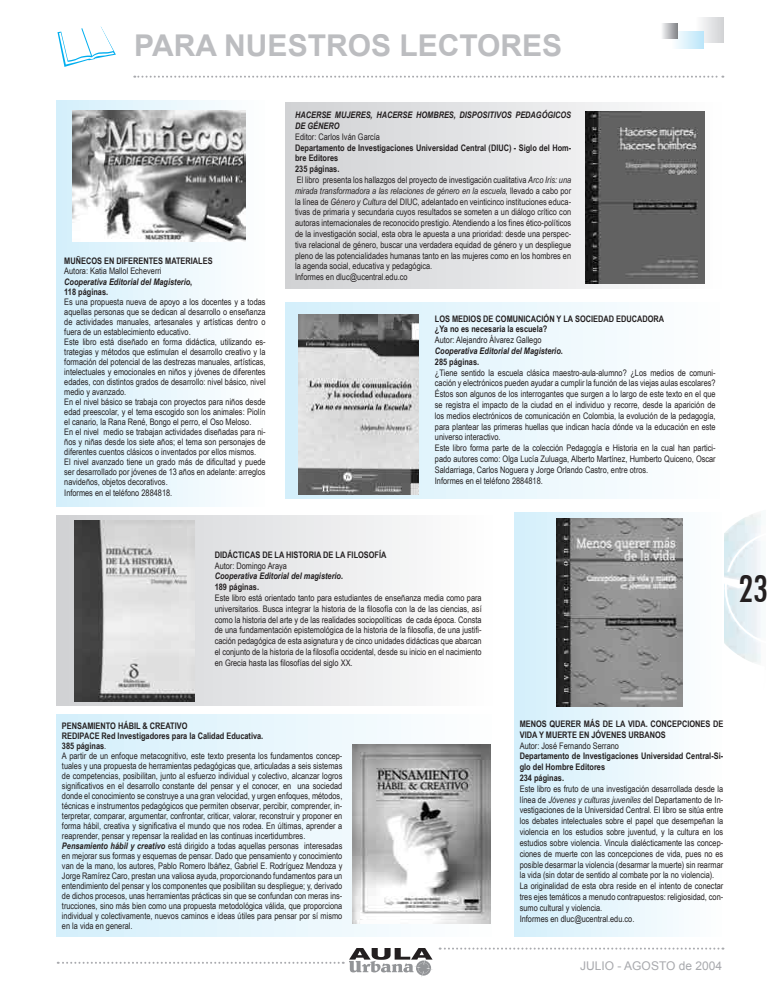
<style>
.page{position:relative;width:780px;height:993px;background:#fff}
.page>*{position:absolute;margin:0;border:0;box-sizing:border-box;transform-origin:0 0}
.t1{font:36px "Fujiyama Plain";color:#231f20}
.t2{font:700 30px "Arial";color:#bcbdc0}
.t3{font:12px "Arial";color:#a8a9ad}
.t4{font:9px/10.8px "Arial Narrow";color:#231f20}
.t5{font:700 9px/10.8px "Arial Narrow";color:#231f20}
.t6{font:italic 700 9px/10.8px "Arial Narrow";color:#231f20}
.s1{font-weight:400;font-style:normal}
.s2{font-style:normal}
.s3{font-weight:700}
.s4{font-style:italic}
.s5{font-weight:700;font-style:italic}
</style>
<div class="page">
<img style="left:724px;top:514px;width:37px;height:149px">
<svg style="left:58px;top:948px;width:375px;height:29px"></svg>
<svg style="left:439px;top:947px;width:284px;height:2px"></svg>
<svg style="left:701px;top:17px;width:22px;height:25px"></svg>
<svg style="left:671px;top:31px;width:32px;height:17px"></svg>
<svg style="left:662px;top:24px;width:15px;height:14px"></svg>
<div style="left:57px;top:100px;width:209px;height:406px;background:linear-gradient(to right,#d4effb,#fdfdfd)"></div>
<div style="left:57px;top:714px;width:437px;height:221px;background:linear-gradient(to right,#d3effb,#fefefe)"></div>
<div style="left:285px;top:102px;width:438px;height:186px;background:linear-gradient(to right,#d0d1d4,#fdfefe)"></div>
<svg style="left:285px;top:302px;width:344px;height:196px"></svg>
<svg style="left:56px;top:515px;width:353px;height:190px"></svg>
<div style="left:514px;top:512px;width:209px;height:423px;background:linear-gradient(to right,#d3effb,#fcfcfc)"></div>
<img style="left:75px;top:520px;width:119px;height:181px">
<img style="left:585px;top:111px;width:119px;height:172px">
<img style="left:299px;top:315px;width:120px;height:179px">
<img style="left:556px;top:518px;width:126px;height:188px">
<img style="left:73px;top:111px;width:172px;height:130px">
<img style="left:352px;top:744px;width:138px;height:179px">
<svg style="left:57px;top:26px;width:59px;height:41px"></svg>
<svg style="left:134px;top:76px;width:589px;height:2px"></svg>
<h2 class="t2" style="left:134px;top:26px;width:429px">PARA NUESTROS LECTORES</h2>
<p class="t5" style="left:64px;top:255px;width:150px">MUÑECOS EN DIFERENTES MATERIALES</p>
<p class="t6" style="left:64px;top:265px;width:129px;line-height:10.5px"><span class="s1">Autora: Katia Mallol Echeverri<br></span>Cooperativa Editorial del Magisterio<span class="s2">,<br>118 páginas.</span></p>
<p class="t4" style="left:64px;top:297px;width:203px;line-height:10px">Es una propuesta nueva de apoyo a los docentes y a todas aquellas personas que se dedican al desarrollo o enseñanza de actividades manuales, artesanales y artísticas dentro o fuera de un establecimiento educativo.<br>Este libro está diseñado en forma didáctica, utilizando es&shy;trategias y métodos que estimulan el desarrollo creativo y la formación del potencial de las destrezas manuales, artísticas, intelectuales y emocionales en niños y jóvenes de diferentes edades, con distintos grados de desarrollo: nivel básico, nivel medio y avanzado.<br>En el nivel básico se trabaja con proyectos para niños desde edad preescolar, y el tema escogido son los animales: Piolín el canario, la Rana René, Bongo el perro, el Oso Meloso.<br>En el nivel medio se trabajan actividades diseñadas para ni&shy;ños y niñas desde los siete años; el tema son personajes de diferentes cuentos clásicos o inventados por ellos mismos.<br>El nivel avanzado tiene un grado más de dificultad y puede ser desarrollado por jóvenes de 13 años en adelante: arreglos navideños, objetos decorativos.<br>Informes en el teléfono 2884818.</p>
<p class="t6" style="left:295px;top:109px;width:277px">HACERSE MUJERES, HACERSE HOMBRES, DISPOSITIVOS PEDAGÓGICOS<br>DE GÉNERO</p>
<p class="t4" style="left:295px;top:131px;width:86px">Editor: Carlos Iván García</p>
<p class="t4" style="left:295px;top:142px;width:277px"><span class="s3">Departamento de Investigaciones Universidad Central (DIUC) - Siglo del Hom&shy;bre Editores<br>235 páginas.<br></span>El libro presenta los hallazgos del proyecto de investigación cualitativa <span class="s4">Arco Iris: una mirada transformadora a las relaciones de género en la escuela,</span> llevado a cabo por la línea de <span class="s4">Género y Cultura</span> del DIUC<span class="s4">,</span> adelantado en veinticinco instituciones educa&shy;tivas de primaria y secundaria cuyos resultados se someten a un diálogo crítico con autoras internacionales de reconocido prestigio. Atendiendo a los fines ético-políticos de la investigación social, esta obra le apuesta a una prioridad: desde una perspec&shy;tiva relacional de género, buscar una verdadera equidad de género y un despliegue pleno de las potencialidades humanas tanto en las mujeres como en los hombres en la agenda social, educativa y pedagógica.<br>Informes en dluc@ucentral.edu.co</p>
<p class="t5" style="left:435px;top:312px;width:231px">LOS MEDIOS DE COMUNICACIÓN Y LA SOCIEDAD EDUCADORA ¿Ya no es necesaria la escuela?</p>
<p class="t6" style="left:435px;top:334px;width:129px"><span class="s1">Autor: Alejandro Álvarez Gallego<br></span>Cooperativa Editorial del Magisterio<span class="s2">.<br>285 páginas.</span></p>
<p class="t4" style="left:435px;top:366px;width:282px">¿Tiene sentido la escuela clásica maestro-aula-alumno? ¿Los medios de comuni&shy;cación y electrónicos pueden ayudar a cumplir la función de las viejas aulas escolares?<br>Éstos son algunos de los interrogantes que surgen a lo largo de este texto en el que se registra el impacto de la ciudad en el individuo y recorre, desde la aparición de los medios electrónicos de comunicación en Colombia, la evolución de la pedagogía, para plantear las primeras huellas que indican hacía dónde va la educación en este universo interactivo.<br>Este libro forma parte de la colección Pedagogía e Historia en la cual han partici&shy;pado autores como: Olga Lucía Zuluaga, Alberto Martínez, Humberto Quiceno, Oscar Saldarriaga, Carlos Noguera y Jorge Orlando Castro, entre otros.<br>Informes en el teléfono 2884818.</p>
<p class="t5" style="left:215px;top:548px;width:173px">DIDÁCTICAS DE LA HISTORIA DE LA FILOSOFÍA</p>
<p class="t4" style="left:215px;top:559px;width:74px">Autor: Domingo Araya</p>
<p class="t6" style="left:215px;top:570px;width:130px">Cooperativa Editorial del magisterio.</p>
<p class="t5" style="left:215px;top:581px;width:46px">189 páginas.</p>
<p class="t4" style="left:215px;top:592px;width:268px;text-align:justify">Este libro está orientado tanto para estudiantes de enseñanza media como para universitarios. Busca integrar la historia de la filosofía con la de las ciencias, así como la historia del arte y de las realidades sociopolíticas de cada época. Consta de una fundamentación epistemológica de la historia de la filosofía, de una justifi&shy;cación pedagógica de esta asignatura y de cinco unidades didácticas que abarcan el conjunto de la historia de la filosofía occidental, desde su inicio en el nacimiento en Grecia hasta las filosofías del siglo XX.</p>
<p class="t4" style="left:62px;top:720px;width:282px;line-height:10px"><span class="s3">PENSAMIENTO HÁBIL &amp; CREATIVO<br>REDIPACE Red Investigadores para la Calidad Educativa.<br>385 páginas</span>.<br>A partir de un enfoque metacognitivo, este texto presenta los fundamentos concep&shy;tuales y una propuesta de herramientas pedagógicas que, articuladas a seis sistemas de competencias, posibilitan, junto al esfuerzo individual y colectivo, alcanzar logros significativos en el desarrollo constante del pensar y el conocer, en una sociedad donde el conocimiento se construye a una gran velocidad, y urgen enfoques, métodos, técnicas e instrumentos pedagógicos que permiten observar, percibir, comprender, in&shy;terpretar, comparar, argumentar, confrontar, criticar, valorar, reconstruir y proponer en forma hábil, creativa y significativa el mundo que nos rodea. En últimas, aprender a reaprender, pensar y repensar la realidad en las continuas incertidumbres.<br><span class="s5">Pensamiento hábil y creativo</span> está dirigido a todas aquellas personas interesadas en mejorar sus formas y esquemas de pensar. Dado que pensamiento y conocimiento van de la mano, los autores, Pablo Romero Ibáñez, Gabriel E. Rodríguez Mendoza y Jorge Ramírez Caro, prestan una valiosa ayuda, proporcionando fundamentos para un entendimiento del pensar y los componentes que posibilitan su despliegue; y, derivado de dichos procesos, unas herramientas prácticas sin que se confundan con meras ins&shy;trucciones, sino más bien como una propuesta metodológica válida, que proporciona individual y colectivamente, nuevos caminos e ideas útiles para pensar por sí mismo en la vida en general.</p>
<h1 class="t1" style="left:738px;top:566px;width:31px">23</h1>
<p class="t5" style="left:519px;top:717px;width:205px">MENOS QUERER MÁS DE LA VIDA. CONCEPCIONES DE<br>VIDA Y MUERTE EN JÓVENES URBANOS</p>
<p class="t4" style="left:519px;top:739px;width:101px">Autor: José Fernando Serrano</p>
<p class="t5" style="left:519px;top:750px;width:205px">Departamento de Investigaciones Universidad Central-Si&shy;glo del Hombre Editores<br>234 páginas.</p>
<p class="t4" style="left:519px;top:782px;width:205px">Este libro es fruto de una investigación desarrollada desde la línea de <span class="s4">Jóvenes y culturas juveniles</span> del Departamento de In&shy;vestigaciones de la Universidad Central<span class="s4">.</span> El libro se sitúa entre los debates intelectuales sobre el papel que desempeñan la violencia en los estudios sobre juventud, y la cultura en los estudios sobre violencia. Vincula dialécticamente las concep&shy;ciones de muerte con las concepciones de vida, pues no es posible desarmar la violencia (desarmar la muerte) sin rearmar la vida (sin dotar de sentido al combate por la no violencia).<br>La originalidad de esta obra reside en el intento de conectar tres ejes temáticos a menudo contrapuestos: religiosidad, con&shy;sumo cultural y violencia.<br>Informes en dluc@ucentral.edu.co.</p>
<h3 class="t3" style="left:580px;top:957px;width:143px">JULIO - AGOSTO de 2004</h3>
</div>
